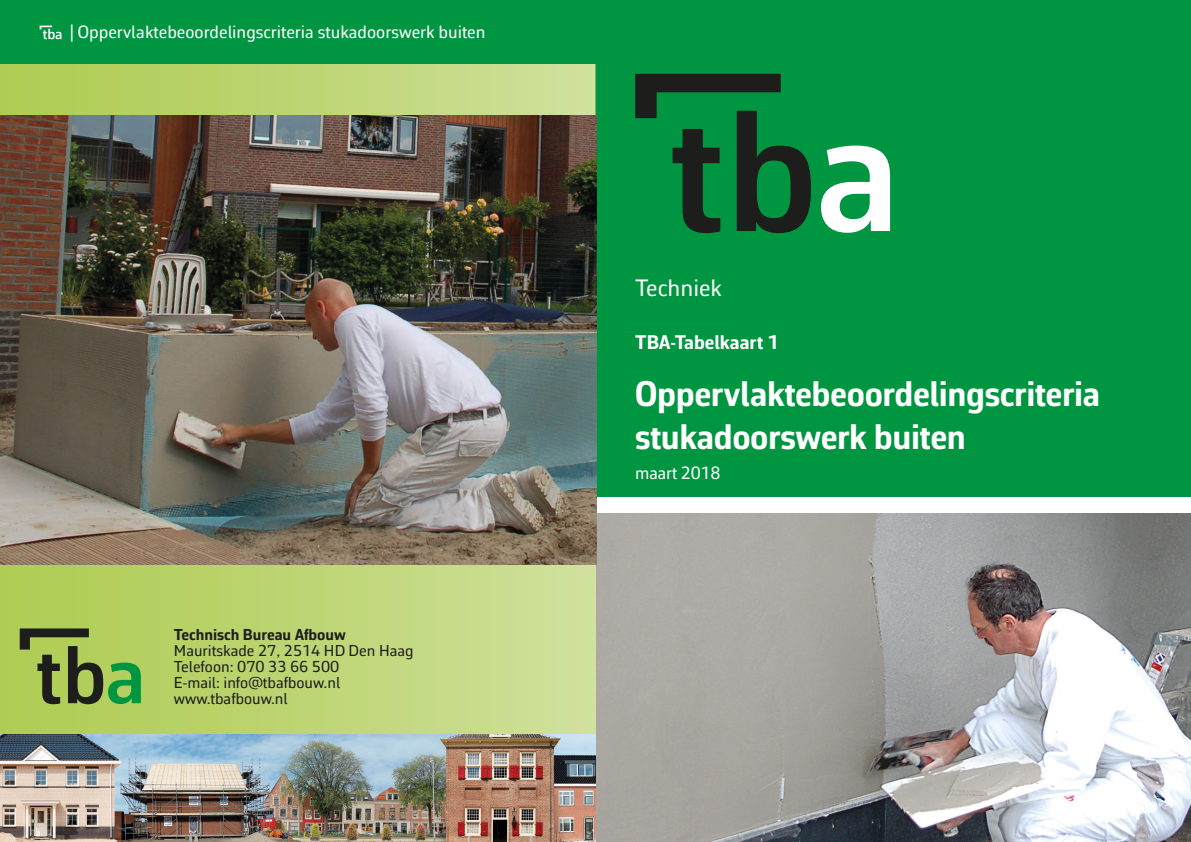
<style>
.page{position:relative;width:1191px;height:842px;background:#fff}
.page>*{position:absolute;margin:0;border:0;box-sizing:border-box;transform-origin:0 0}
.t1{font:700 36px "Corbeau Pro";letter-spacing:-.01em;color:#fff}
.t2{font:24px "Corbeau Pro";color:#fff}
.t3{font:700 20px "Corbeau Pro";color:#fff}
.t4{font:18px "Corbeau Pro";color:#fff}
.t5{font:16px "Corbeau Pro";color:#1d1d1b}
.t6{font:700 16px "Corbeau Pro";color:#1d1d1b}
</style>
<div class="page">
<svg style="left:0;top:64px;width:596px;height:778px;background:#bed476"></svg>
<div style="left:595px;top:0;width:596px;height:497px;background:#009641"></div>
<div style="left:0;top:0;width:634px;height:64px;background:#009641"></div>
<svg style="left:821px;top:146px;width:69px;height:87px"></svg>
<svg style="left:635px;top:74px;width:176px;height:159px;background:#0b6632"></svg>
<svg style="left:40px;top:26px;width:21px;height:13px"></svg>
<svg style="left:20px;top:628px;width:121px;height:76px;background:#799947"></svg>
<img style="left:596px;top:513px;width:595px;height:329px">
<img style="left:0;top:116px;width:596px;height:448px">
<img style="left:0;top:734px;width:595px;height:108px">
<p class="t4" style="left:70px;top:19px;width:417px">| Oppervlaktebeoordelingscriteria stukadoorswerk buiten</p>
<p class="t6" style="left:174px;top:623px;width:173px">Technisch Bureau Afbouw</p>
<p class="t5" style="left:174px;top:639px;width:241px">Mauritskade 27, 2514 HD Den Haag</p>
<p class="t5" style="left:174px;top:655px;width:167px">Telefoon: 070 33 66 500</p>
<p class="t5" style="left:174px;top:671px;width:168px">E-mail: info@tbafbouw.nl</p>
<p class="t5" style="left:174px;top:687px;width:115px">www.tbafbouw.nl</p>
<p class="t2" style="left:635px;top:272px;width:88px">Techniek</p>
<p class="t3" style="left:635px;top:328px;width:145px">TBA-Tabelkaart 1</p>
<p class="t1" style="left:635px;top:369px;width:466px">Oppervlaktebeoordelingscriteria</p>
<p class="t1" style="left:635px;top:413px;width:332px">stukadoorswerk buiten</p>
<p class="t4" style="left:635px;top:461px;width:87px">maart 2018</p>
</div>
